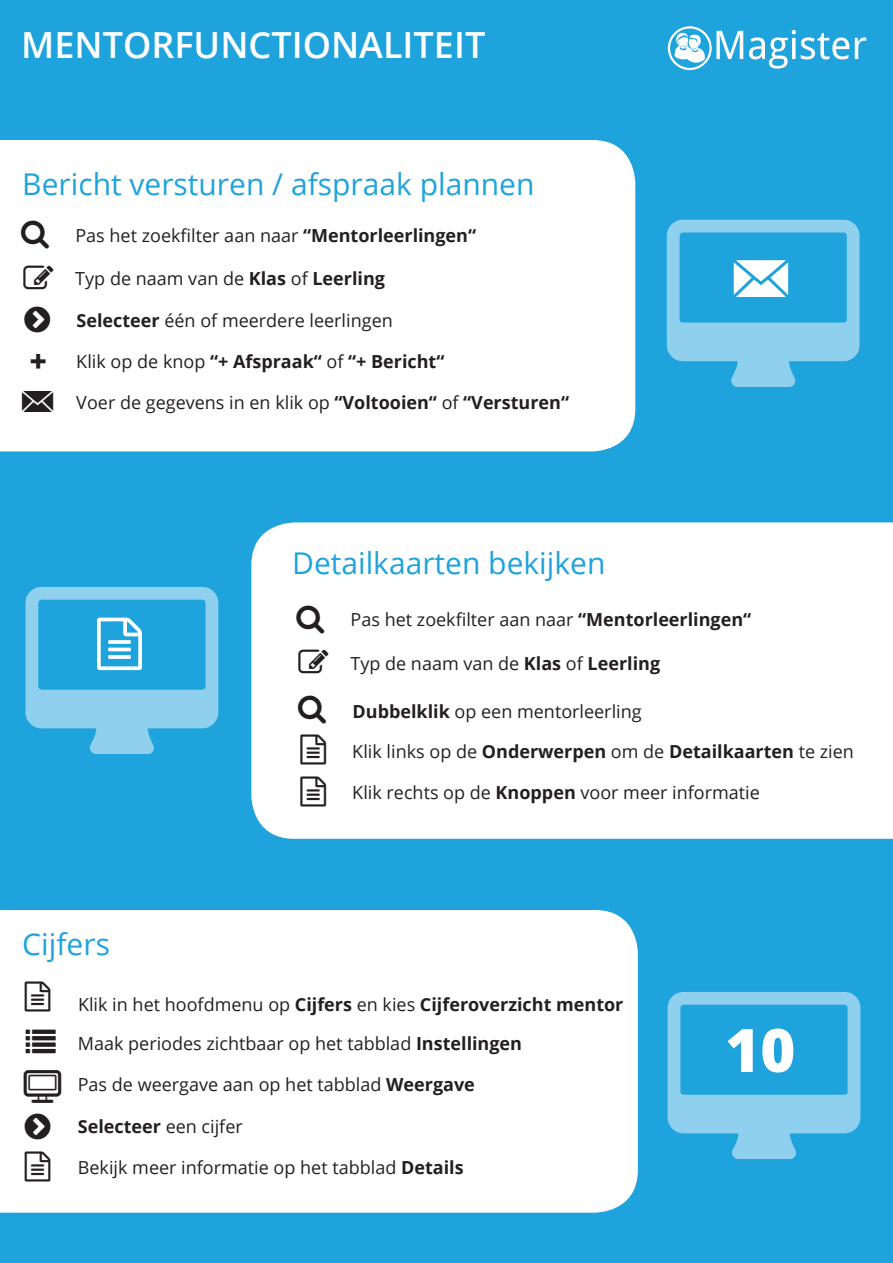
<style>
.page{position:relative;width:893px;height:1263px;background:#1ea3dc}
.page>*{position:absolute;margin:0;border:0;box-sizing:border-box;transform-origin:0 0}
.t1{font:800 60px "Open Sans";color:#fff}
.t2{font:600 36px "Open Sans";color:#fff}
.t3{font:30px "Open Sans";color:#1ea3dc}
.t4{font:800 30px "Open Sans";color:#231f20}
.t5{font:18px "Open Sans";color:#231f20}
.t6{font:700 18px "Open Sans";color:#231f20}
.s1{font-weight:700}
.s2{font-weight:400}
</style>
<div class="page">
<div style="left:0;top:910px;width:638px;height:303px;background:#fff"></div>
<div style="left:251px;top:522px;width:642px;height:317px;background:#fff"></div>
<div style="left:0;top:140px;width:635px;height:311px;background:#fff"></div>
<svg style="left:668px;top:26px;width:75px;height:44px"></svg>
<svg style="left:749px;top:30px;width:100px;height:39px"></svg>
<svg style="left:855px;top:37px;width:11px;height:22px"></svg>
<svg style="left:26px;top:1030px;width:30px;height:23px"></svg>
<svg style="left:24px;top:1070px;width:37px;height:32px"></svg>
<svg style="left:25px;top:982px;width:26px;height:30px"></svg>
<svg style="left:25px;top:1114px;width:26px;height:25px"></svg>
<svg style="left:25px;top:1152px;width:26px;height:30px"></svg>
<svg style="left:21px;top:221px;width:28px;height:27px"></svg>
<svg style="left:296px;top:605px;width:28px;height:28px"></svg>
<svg style="left:23px;top:265px;width:30px;height:24px"></svg>
<svg style="left:298px;top:650px;width:30px;height:23px"></svg>
<svg style="left:24px;top:307px;width:26px;height:25px"></svg>
<svg style="left:22px;top:391px;width:31px;height:21px"></svg>
<svg style="left:298px;top:695px;width:28px;height:28px"></svg>
<svg style="left:300px;top:735px;width:26px;height:30px"></svg>
<svg style="left:300px;top:776px;width:26px;height:30px"></svg>
<p class="t2" style="left:21px;top:21px;width:466px">MENTORFUNCTIONALITEIT</p>
<p class="t3" style="left:22px;top:164px;width:514px">Bericht versturen / afspraak plannen</p>
<p class="t5" style="left:75px;top:223px;width:402px">Pas het zoekfilter aan naar <span class="s1">“Mentorleerlingen“</span></p>
<p class="t4" style="left:30px;top:339px;width:18px">+</p>
<p class="t5" style="left:75px;top:266px;width:311px">Typ de naam van de <span class="s1">Klas</span> of <span class="s1">Leerling</span></p>
<p class="t5" style="left:77px;top:308px;width:318px"><span class="s1">Selecteer</span> één of meerdere leerlingen</p>
<p class="t6" style="left:76px;top:349px;width:370px"><span class="s2">Klik op de knop</span> “+ Afspraak“ <span class="s2">of</span> “+ Bericht“</p>
<p class="t5" style="left:76px;top:390px;width:494px">Voer de gegevens in en klik op <span class="s1">“Voltooien“</span> of <span class="s1">“Versturen“</span></p>
<p class="t3" style="left:292px;top:543px;width:315px">Detailkaarten bekijken</p>
<p class="t5" style="left:351px;top:607px;width:402px">Pas het zoekfilter aan naar <span class="s1">“Mentorleerlingen“</span></p>
<p class="t5" style="left:350px;top:651px;width:311px">Typ de naam van de <span class="s1">Klas</span> of <span class="s1">Leerling</span></p>
<p class="t5" style="left:352px;top:699px;width:291px"><span class="s1">Dubbelklik</span> op een mentorleerling</p>
<p class="t6" style="left:352px;top:738px;width:503px"><span class="s2">Klik links op de</span> Onderwerpen <span class="s2">om de</span> Detailkaarten <span class="s2">te zien</span></p>
<p class="t5" style="left:352px;top:780px;width:409px">Klik rechts op de <span class="s1">Knoppen</span> voor meer informatie</p>
<p class="t3" style="left:22px;top:924px;width:89px">Cijfers</p>
<p class="t6" style="left:78px;top:992px;width:547px"><span class="s2">Klik in het hoofdmenu op</span> Cijfers <span class="s2">en kies</span> Cijferoverzicht mentor</p>
<p class="t5" style="left:78px;top:1031px;width:446px">Maak periodes zichtbaar op het tabblad <span class="s1">Instellingen</span></p>
<p class="t5" style="left:78px;top:1072px;width:399px">Pas de weergave aan op het tabblad <span class="s1">Weergave</span></p>
<p class="t6" style="left:78px;top:1114px;width:167px">Selecteer <span class="s2">een cijfer</span></p>
<p class="t5" style="left:78px;top:1155px;width:387px">Bekijk meer informatie op het tabblad <span class="s1">Details</span></p>
<p class="t1" style="left:725px;top:1004px;width:72px">10</p>
</div>
